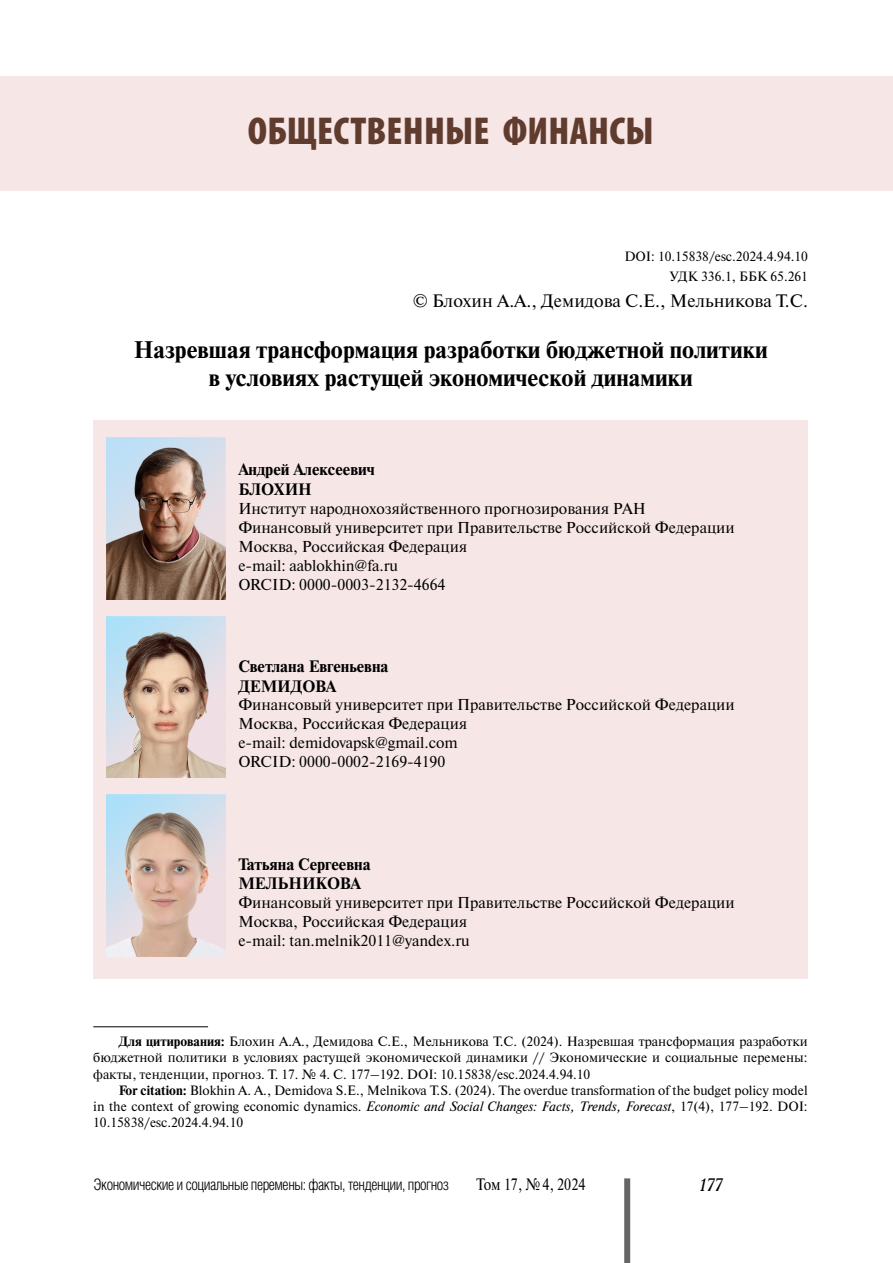
<style>
.page{position:relative;width:893px;height:1263px;background:#fff}
.page>*{position:absolute;margin:0;border:0;box-sizing:border-box;transform-origin:0 0}
.t1{font:900 condensed 39px "Myriad Pro";letter-spacing:.005em;color:#603c2f}
.t2{font:700 24px/28.8px "Newton C";color:#000;text-align:center}
.t3{font:18px "Newton C";color:#000}
.t4{font:italic 18px "Academy";color:#000}
.t5{font:700 16.5px/19.8px "Newton C";color:#000}
.t6{font:16.5px "Newton C";color:#000;scale:.85 1}
.t7{font:15.75px/18.9px "Newton C";color:#000}
.t8{font:300 15.75px "Helios Cond";letter-spacing:-.03em;color:#000}
.t9{font:13.5px/16.2px "Newton C";color:#000;text-align:justify}
.s1{font-weight:700}
.s2{font-style:italic}
</style>
<div class="page">
<div style="left:624px;top:1178px;width:6px;height:85px;background:#666"></div>
<div style="left:0;top:76px;width:893px;height:114px;background:#f7e6e6"></div>
<hr style="left:93px;top:1026px;width:115px;height:1px;background:#000">
<div style="left:94px;top:421px;width:714px;height:558px;background:#f7e6e6"></div>
<img style="left:106px;top:438px;width:119px;height:161px">
<img style="left:106px;top:616px;width:119px;height:162px">
<img style="left:106px;top:795px;width:119px;height:161px">
<h1 class="t1" style="left:248px;top:106px;width:408px">ОБЩЕСТВЕННЫЕ ФИНАНСЫ</h1>
<p class="t9" style="left:624px;top:246px;width:185px;line-height:20.4px;text-align:right">DOI: 10.15838/esc.2024.4.94.10<br>УДК 336.1, ББК 65.261</p>
<h3 class="t3" style="left:413px;top:291px;width:397px">© Блохин А.А., Демидова С.Е., Мельникова Т.С.</h3>
<h2 class="t2" style="left:134px;top:335px;width:635px">Назревшая трансформация разработки бюджетной политики в условиях растущей экономической динамики</h2>
<p class="t5" style="left:238px;top:460px;width:138px">Андрей Алексеевич<br>БЛОХИН</p>
<p class="t7" style="left:238px;top:499px;width:498px">Институт народнохозяйственного прогнозирования РАН Финансовый университет при Правительстве Российской Федерации Москва, Российская Федерация<br>e-mail: aablokhin@fa.ru<br>ORCID: 0000-0003-2132-4664</p>
<p class="t5" style="left:238px;top:656px;width:152px">Светлана Евгеньевна<br>ДЕМИДОВА</p>
<p class="t7" style="left:238px;top:696px;width:498px">Финансовый университет при Правительстве Российской Федерации Москва, Российская Федерация<br>e-mail: demidovapsk@gmail.com<br>ORCID: 0000-0002-2169-4190</p>
<p class="t5" style="left:238px;top:854px;width:134px">Татьяна Сергеевна<br>МЕЛЬНИКОВА</p>
<p class="t7" style="left:238px;top:893px;width:498px">Финансовый университет при Правительстве Российской Федерации<br>Москва, Российская Федерация<br>e-mail: tan.melnik2011@yandex.ru</p>
<p class="t9" style="left:93px;top:1033px;width:716px;text-indent:26px"><span class="s1">Для цитирования:</span> Блохин А.А., Демидова С.Е., Мельникова Т.С. (2024). Назревшая трансформация разработки бюджетной политики в условиях растущей экономической динамики // Экономические и социальные перемены: факты, тенденции, прогноз. Т. 17. № 4. С. 177–192. DOI: 10.15838/esc.2024.4.94.10</p>
<p class="t9" style="left:93px;top:1082px;width:716px;text-indent:26px"><span class="s1">For citation:</span> Blokhin A. A., Demidova S.E., Melnikova T.S. (2024). The overdue transformation of the budget policy model in the context of growing economic dynamics. <span class="s2">Economic and Social Changes: Facts, Trends, Forecast</span>, 17(4), 177–192. DOI:<br>10.15838/esc.2024.4.94.10</p>
<p class="t8" style="left:94px;top:1176px;width:357px">Экономические и социальные перемены: факты, тенденции, прогноз</p>
<p class="t6" style="left:476px;top:1175px;width:130px">Том 17, №4, 2024</p>
<h3 class="t4" style="left:700px;top:1174px;width:25px">177</h3>
</div>
